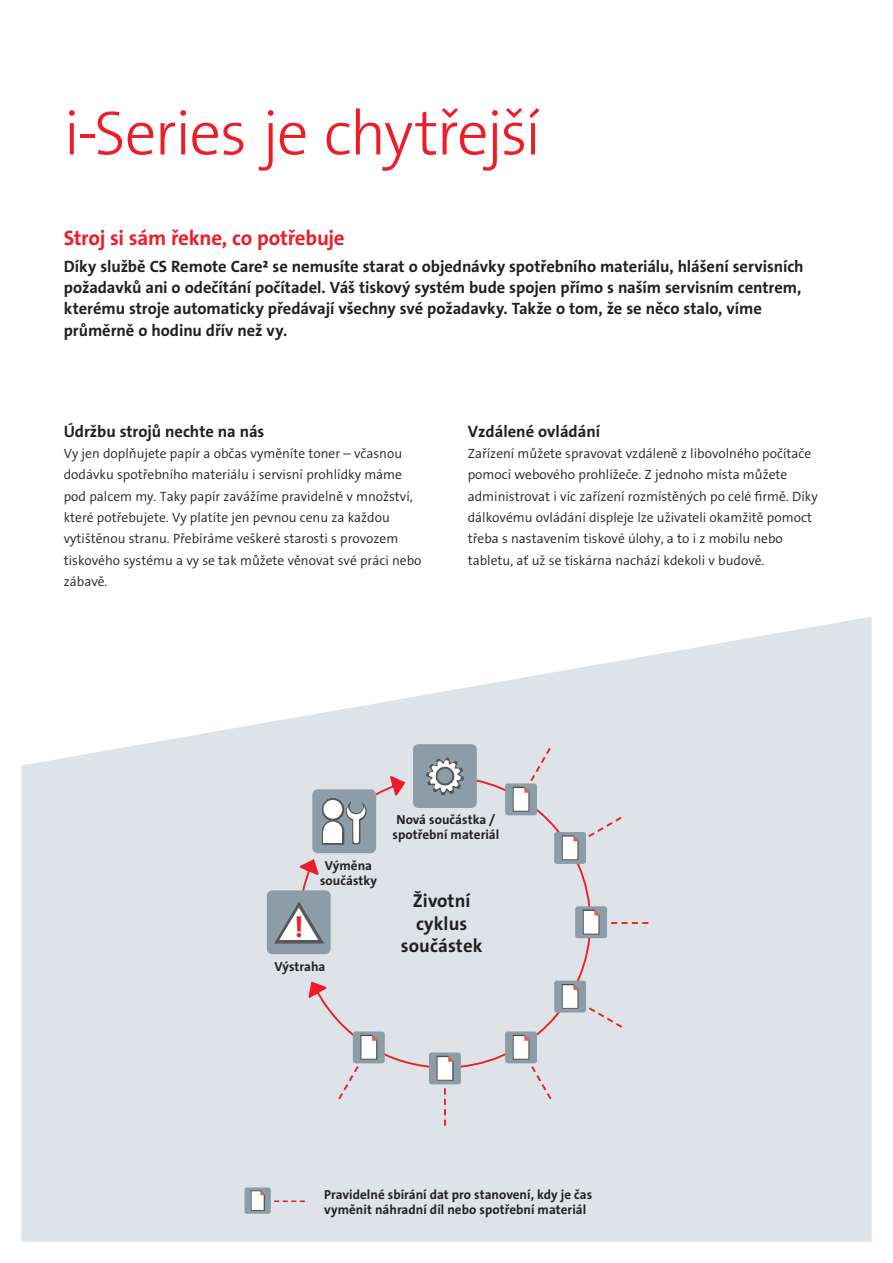
<style>
.page{position:relative;width:893px;height:1263px;background:#fff}
.page>*{position:absolute;margin:0;border:0;box-sizing:border-box;transform-origin:0 0}
.Bro_Inside_HEAD_42pt{font:63px "The Sans LP3 Lig";letter-spacing:-.03em;color:#ee1c28}
._2_WORKFLOW_black_7{font:29.1px "The Sans LP7 Bld";color:#ee1c28}
.SUBHEADLINE_red_bold{font:21px "The Sans LP7 Bld";letter-spacing:-.015em;color:#ee1c28}
._2_WORKFLOW_black_7-2{font:18.75px/22.5px "The Sans LP7 Bld";letter-spacing:.005em;color:#231f20;text-align:center}
.bro_inside_SUBHEADLI{font:16.5px/21.3px "The Sans LP7 Bld";letter-spacing:-.005em;color:#231f20}
.bro_inside_COPY_blac{font:16.5px "The Sans LP7 Bld";color:#231f20}
.bro_inside_COPY_blac-2{font:13.5px/21.3px "The Sans LP4 Se Lig";color:#231f20}
._2_WORKFLOW_black_7-3{font:13.2px/15px "The Sans LP7 Bld";letter-spacing:.005em;color:#231f20;text-align:center}
</style>
<div class="page">
<svg style="left:21px;top:617px;width:851px;height:625px;background:#e2e7ea"></svg>
<div style="left:244px;top:1187px;width:27px;height:27px;background:#8c9da7;border-radius:2px"></div>
<div style="left:250px;top:1190px;width:15px;height:21px;background:#849199"></div>
<svg style="left:251px;top:1190px;width:14px;height:21px"></svg>
<svg style="left:274px;top:1200px;width:31px;height:2px"></svg>
<div style="left:312px;top:775px;width:280px;height:294px;background:#dee3e7"></div>
<div style="left:413px;top:744px;width:64px;height:64px;background:#8c9da7;border-radius:5px"></div>
<div style="left:312px;top:789px;width:64px;height:64px;background:#8c9da7;border-radius:5px"></div>
<div style="left:267px;top:890px;width:64px;height:64px;background:#8c9da7;border-radius:5px"></div>
<div style="left:505px;top:783px;width:32px;height:32px;background:#8c9da7;border-radius:3px"></div>
<div style="left:554px;top:832px;width:32px;height:32px;background:#8c9da7;border-radius:3px"></div>
<div style="left:561px;top:835px;width:18px;height:26px;background:#828d95"></div>
<svg style="left:562px;top:835px;width:17px;height:25px"></svg>
<div style="left:575px;top:906px;width:32px;height:32px;background:#8c9da7;border-radius:3px"></div>
<svg style="left:582px;top:909px;width:13px;height:1px"></svg>
<svg style="left:582px;top:910px;width:18px;height:25px"></svg>
<div style="left:554px;top:981px;width:32px;height:31px;background:#8c9da7;border-radius:3px"></div>
<div style="left:561px;top:984px;width:18px;height:26px;background:#95a4ad"></div>
<svg style="left:561px;top:984px;width:18px;height:25px"></svg>
<div style="left:505px;top:1031px;width:32px;height:32px;background:#8c9da7;border-radius:3px"></div>
<div style="left:429px;top:1052px;width:32px;height:32px;background:#8c9da7;border-radius:3px"></div>
<svg style="left:436px;top:1056px;width:18px;height:25px"></svg>
<div style="left:353px;top:1031px;width:32px;height:32px;background:#8c9da7;border-radius:3px"></div>
<svg style="left:360px;top:1034px;width:18px;height:26px"></svg>
<svg style="left:307px;top:979px;width:21px;height:20px"></svg>
<svg style="left:611px;top:922px;width:37px;height:2px"></svg>
<svg style="left:587px;top:1006px;width:37px;height:23px"></svg>
<svg style="left:512px;top:1035px;width:41px;height:66px;background:#d5d6da"></svg>
<svg style="left:444px;top:1088px;width:2px;height:38px"></svg>
<svg style="left:337px;top:1035px;width:40px;height:66px;background:#d5d6da"></svg>
<svg style="left:586px;top:815px;width:38px;height:24px"></svg>
<svg style="left:512px;top:746px;width:40px;height:66px;background:#d4d5d9"></svg>
<svg style="left:321px;top:775px;width:87px;height:70px"></svg>
<svg style="left:426px;top:757px;width:38px;height:38px"></svg>
<svg style="left:273px;top:857px;width:51px;height:87px"></svg>
<p class="Bro_Inside_HEAD_42pt" style="left:64px;top:93px;width:479px">i-Series je chytřejší</p>
<p class="SUBHEADLINE_red_bold" style="left:64px;top:224px;width:282px">Stroj si sám řekne, co potřebuje</p>
<p class="bro_inside_SUBHEADLI" style="left:64px;top:255px;width:741px">Díky službě CS Remote Care² se nemusíte starat o objednávky spotřebního materiálu, hlášení servisních požadavků ani o odečítání počítadel. Váš tiskový systém bude spojen přímo s naším servisním centrem, kterému stroje automaticky předávají všechny své požadavky. Takže o tom, že se něco stalo, víme průměrně o hodinu dřív než vy.</p>
<p class="bro_inside_SUBHEADLI" style="left:64px;top:421px;width:202px">Údržbu strojů nechte na nás</p>
<p class="bro_inside_COPY_blac-2" style="left:64px;top:443px;width:359px">Vy jen doplňujete papír a občas vyměníte toner – včasnou dodávku spotřebního materiálu i servisní prohlídky máme pod palcem my. Taky papír zavážíme pravidelně v množství, které potřebujete. Vy platíte jen pevnou cenu za každou vytištěnou stranu. Přebíráme veškeré starosti s provozem tiskového systému a vy se tak můžete věnovat své práci nebo zábavě.</p>
<p class="bro_inside_COPY_blac" style="left:468px;top:420px;width:134px">Vzdálené ovládání</p>
<p class="bro_inside_COPY_blac-2" style="left:468px;top:443px;width:352px">Zařízení můžete spravovat vzdáleně z libovolného počítače pomocí webového prohlížeče. Z jednoho místa můžete administrovat i víc zařízení rozmístěných po celé firmě. Díky dálkovému ovládání displeje lze uživateli okamžitě pomoct třeba s nastavením tiskové úlohy, a to i z mobilu nebo tabletu, ať už se tiskárna nachází kdekoli v budově.</p>
<p class="_2_WORKFLOW_black_7" style="left:294px;top:909px;width:11px">!</p>
<p class="_2_WORKFLOW_black_7-3" style="left:320px;top:858px;width:58px">Výměna součástky</p>
<p class="_2_WORKFLOW_black_7-3" style="left:275px;top:959px;width:52px">Výstraha</p>
<p class="_2_WORKFLOW_black_7-3" style="left:392px;top:812px;width:108px">Nová součástka / spotřební materiál</p>
<p class="_2_WORKFLOW_black_7-2" style="left:401px;top:889px;width:83px">Životní cyklus součástek</p>
<p class="_2_WORKFLOW_black_7-3" style="left:324px;top:1187px;width:269px;text-align:left">Pravidelné sbírání dat pro stanovení, kdy je čas vyměnit náhradní díl nebo spotřební materiál</p>
</div>
